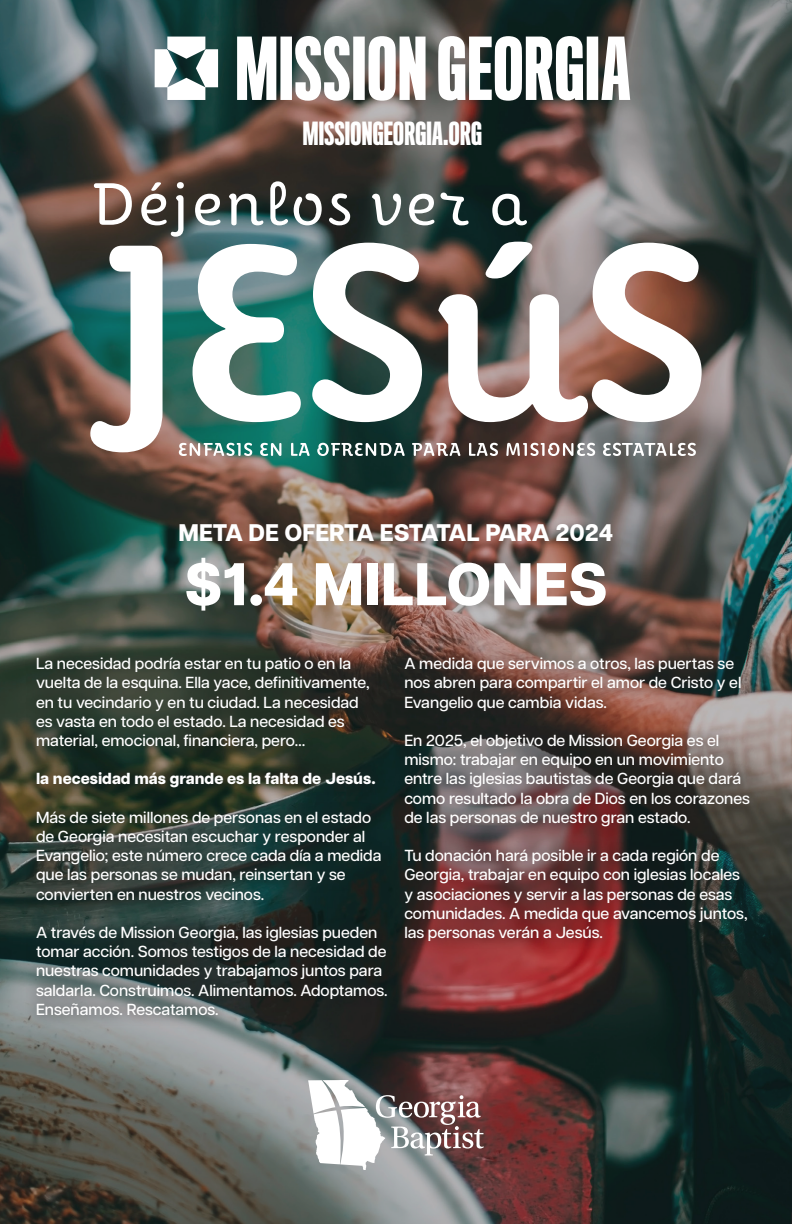
<style>
.page{position:relative;width:792px;height:1224px;background:#fff}
.page>*{position:absolute;margin:0;border:0;box-sizing:border-box;transform-origin:0 0}
.t1{font:800 60px "Articulat CF";color:#fff}
.t2{font:500 29.2px "Titling Gothic FB Skyline";letter-spacing:.01em;color:#fff}
.t3{font:800 24px "Articulat CF";color:#fff}
.t4{font:500 16px/19.2px "Articulat CF";color:#fff}
.t5{font:800 16px "Articulat CF";color:#fff}
</style>
<div class="page">
<img style="left:0;top:0;width:792px;height:1224px">
<svg style="left:179px;top:452px;width:517px;height:4px"></svg>
<img style="left:90px;top:242px;width:612px;height:210px">
<svg style="left:94px;top:181px;width:433px;height:56px"></svg>
<div style="left:24px;top:646px;width:738px;height:381px;background:#231f20;opacity:.75"></div>
<svg style="left:791px;top:1212px;width:1px;height:12px"></svg>
<svg style="left:308px;top:1080px;width:176px;height:90px"></svg>
<svg style="left:155px;top:36px;width:475px;height:65px"></svg>
<p class="t2" style="left:303px;top:117px;width:181px">MISSIONGEORGIA.ORG</p>
<p class="t3" style="left:179px;top:515px;width:436px">META DE OFERTA ESTATAL PARA 2024</p>
<p class="t1" style="left:184px;top:540px;width:425px">$1.4 MILLONES</p>
<p class="t4" style="left:36px;top:653px;width:335px">La necesidad podría estar en tu patio o en la vuelta de la esquina. Ella yace, definitivamente, en tu vecindario y en tu ciudad. La necesidad es vasta en todo el estado. La necesidad es material, emocional, financiera, pero…</p>
<p class="t5" style="left:36px;top:767px;width:341px">la necesidad más grande es la falta de Jesús.</p>
<p class="t4" style="left:36px;top:807px;width:347px">Más de siete millones de personas en el estado de Georgia necesitan escuchar y responder al Evangelio; este número crece cada día a medida que las personas se mudan, reinsertan y se convierten en nuestros vecinos.</p>
<p class="t4" style="left:36px;top:922px;width:353px">A través de Mission Georgia, las iglesias pueden tomar acción. Somos testigos de la necesidad de nuestras comunidades y trabajamos juntos para saldarla. Construimos. Alimentamos. Adoptamos.<br>Enseñamos. Rescatamos.</p>
<p class="t4" style="left:404px;top:653px;width:339px">A medida que servimos a otros, las puertas se nos abren para compartir el amor de Cristo y el<br>Evangelio que cambia vidas.</p>
<p class="t4" style="left:404px;top:730px;width:347px">En 2025, el objetivo de Mission Georgia es el mismo: trabajar en equipo en un movimiento entre las iglesias bautistas de Georgia que dará como resultado la obra de Dios en los corazones de las personas de nuestro gran estado.</p>
<p class="t4" style="left:404px;top:845px;width:345px">Tu donación hará posible ir a cada región de Georgia, trabajar en equipo con iglesias locales y asociaciones y servir a las personas de esas comunidades. A medida que avancemos juntos, las personas verán a Jesús.</p>
</div>
